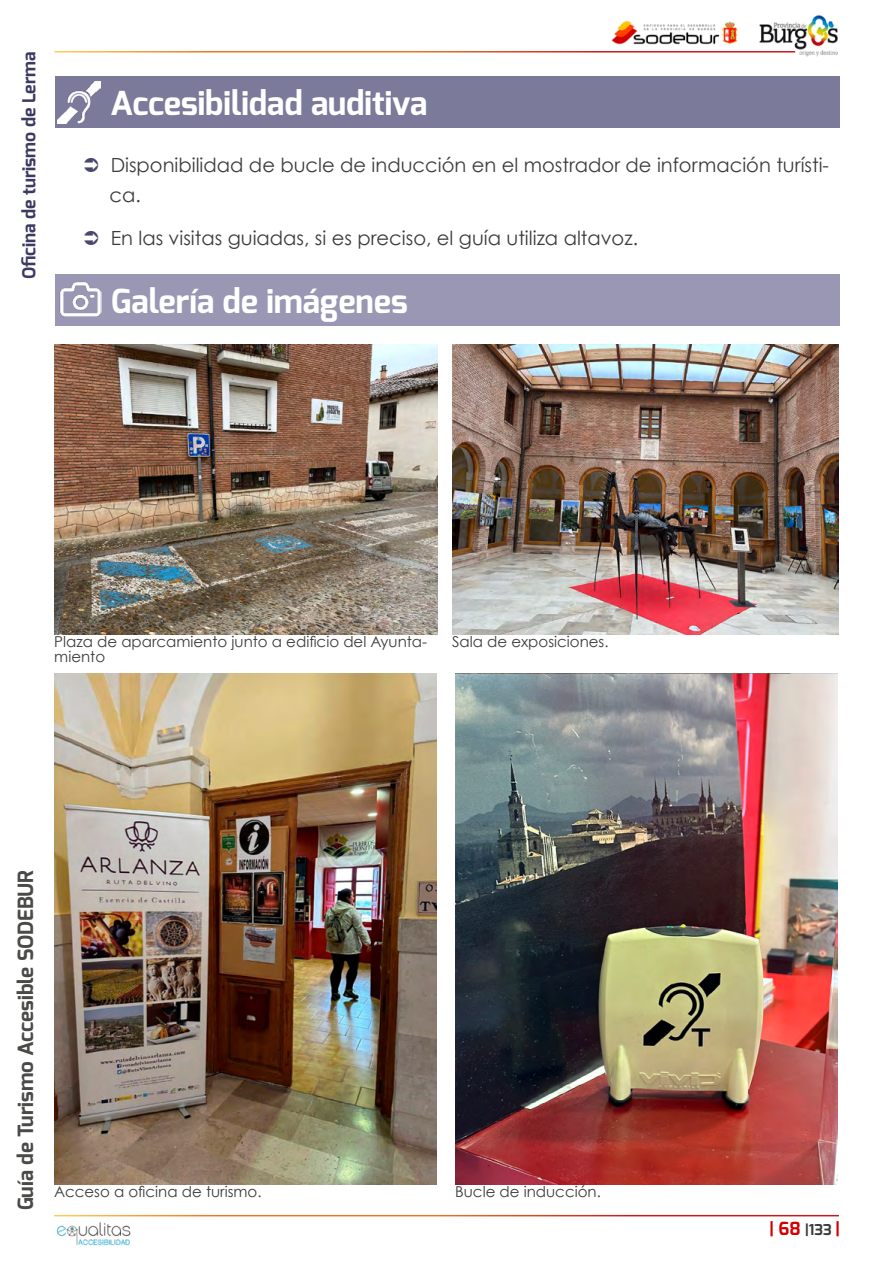
<style>
.page{position:relative;width:893px;height:1263px;background:#fff}
.page>*{position:absolute;margin:0;border:0;box-sizing:border-box;transform-origin:0 0}
.Titulos{font:700 33px "Exo";color:#fff}
.t1{font:700 21px "Exo";color:#4a4a49}
.t2{font:19.5px/30px "Century Gothic";color:#3c3c3b}
.t3{font:700 18px "Exo";color:#3c3a60}
.t4{font:700 18px "Exo";color:#d30000}
.t5{font:15px/15px "Century Gothic";color:#3c3c3b}
.s1{font-size:15px;color:#3c3c3b}
</style>
<div class="page">
<img style="left:54px;top:1216px;width:78px;height:30px">
<img style="left:611px;top:15px;width:227px;height:42px">
<hr style="left:54px;top:51px;width:741px;height:2px;background:#fff">
<div style="left:55px;top:77px;width:785px;height:51px;background:#7c7a9a"></div>
<img style="left:58px;top:81px;width:42px;height:43px">
<div style="left:55px;top:275px;width:785px;height:51px;background:#9997b3"></div>
<img style="left:59px;top:282px;width:42px;height:35px">
<img style="left:54px;top:344px;width:383px;height:290px">
<img style="left:452px;top:344px;width:387px;height:290px">
<img style="left:54px;top:674px;width:383px;height:510px">
<img style="left:455px;top:674px;width:383px;height:510px">
<p class="t3" style="left:17px;top:279px;width:229px;rotate:-90deg">Oficina de turismo de Lerma</p>
<h2 class="Titulos" style="left:110px;top:82px;width:319px">Accesibilidad auditiva</h2>
<p class="t2" style="left:109px;top:150px;width:721px">Disponibilidad de bucle de inducción en el mostrador de información turísti&shy;ca.</p>
<p class="t2" style="left:111px;top:222px;width:529px">En las visitas guiadas, si es preciso, el guía utiliza altavoz.</p>
<h2 class="Titulos" style="left:111px;top:280px;width:298px">Galería de imágenes</h2>
<p class="t5" style="left:54px;top:634px;width:374px">Plaza de aparcamiento junto a edificio del Ayunta&shy;miento</p>
<p class="t5" style="left:452px;top:634px;width:158px">Sala de exposiciones.</p>
<p class="t1" style="left:12px;top:1210px;width:342px;rotate:-90deg">Guía de Turismo Accesible SODEBUR</p>
<p class="t5" style="left:54px;top:1184px;width:209px">Acceso a oficina de turismo.</p>
<p class="t5" style="left:455px;top:1184px;width:147px">Bucle de inducción.</p>
<p class="t4" style="left:769px;top:1217px;width:72px">| 68 <span class="s1">|133</span> |</p>
</div>
